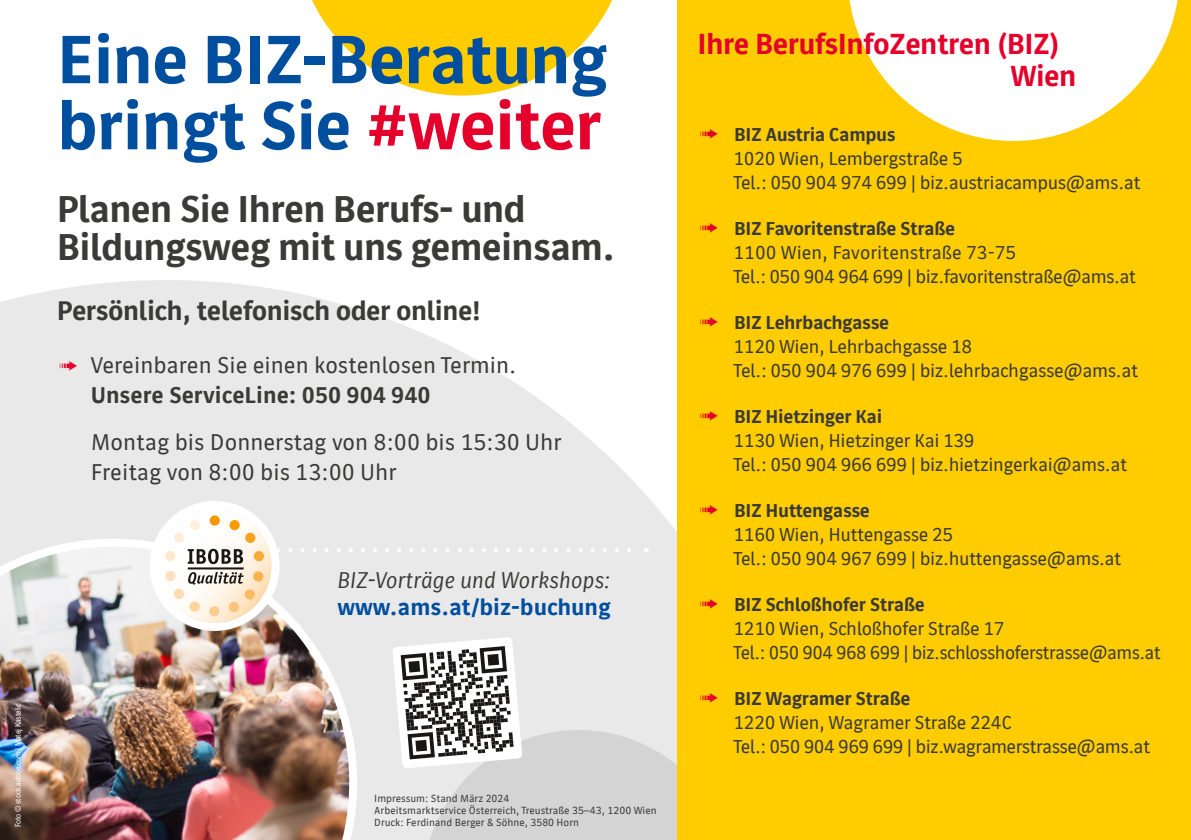
<style>
.page{position:relative;width:1191px;height:840px;background:#fff}
.page>*{position:absolute;margin:0;border:0;box-sizing:border-box;transform-origin:0 0}
.t1{font:700 66px/66px "AMS Laborat";letter-spacing:-.02em;color:#004e9e}
.link{font:700 36px/38px "AMS Laborat";letter-spacing:-.02em;color:#3a3a39}
.aufzaehlung_punkt{font:700 28px/32px "AMS Laborat";letter-spacing:-.02em;color:#e4002b}
.link-2{font:700 26px "AMS Laborat";letter-spacing:-.02em;color:#3a3a39}
.aufzaehlung_punkt-2{font:22px "AMS Laborat";color:#3a3a39}
.aufzaehlung_punkt-3{font:700 22px "AMS Laborat";color:#3a3a39}
.zitat{font:italic 22px "AMS Laborat";color:#3a3a39}
.zitat-2{font:700 22px "AMS Laborat";color:#004e9e}
.aufzaehlung_punkt-4{font:18px/24px "AMS Laborat";letter-spacing:-.02em;color:#3a3a39}
.aufzaehlung_punkt-5{font:700 18px "AMS Laborat";letter-spacing:-.02em;color:#3a3a39}
.aufzaehlung_punkt-6{font:18px "AMS Laborat";color:#3a3a39}
.aufzaehlung_punkt-7{font:10px "AMS Laborat";color:#3a3a39}
.aufzaehlung_punkt-8{font:condensed 8px "Arial MT Std";letter-spacing:-.01em;color:#fff}
.s1{color:#e4002b}
.s2{font-weight:700}
</style>
<div class="page">
<svg style="left:0;top:280px;width:678px;height:559px;fill:#e9e9e9"></svg>
<div style="left:678px;top:0;width:513px;height:839px;background:#fc0"></div>
<svg style="left:849px;top:0;width:329px;height:141px;fill:#fff"></svg>
<svg style="left:312px;top:0;width:300px;height:95px"></svg>
<img style="left:0;top:538px;width:357px;height:301px">
<svg style="left:392px;top:636px;width:286px;height:203px;background:#d1d1d0"></svg>
<svg style="left:158px;top:508px;width:482px;height:114px;background:#eae7e4"></svg>
<div style="left:150px;top:500px;width:130px;height:130px;border:8px solid #fff;border-radius:50%"></div>
<p class="aufzaehlung_punkt-8" style="left:13px;top:826px;width:125px;rotate:-90deg">Foto © stock.adobe.com | Matej Kastelic</p>
<p class="t1" style="left:57px;top:27px;width:553px">Eine BIZ-Beratung bringt Sie <span class="s1">#weiter</span></p>
<p class="link" style="left:57px;top:190px;width:560px">Planen Sie Ihren Berufs- und<br>Bildungsweg mit uns gemeinsam.</p>
<p class="link-2" style="left:57px;top:294px;width:426px">Persönlich, telefonisch oder online!</p>
<p class="aufzaehlung_punkt-2" style="left:57px;top:350px;width:461px"><span class="s1">➟</span> Vereinbaren Sie einen kostenlosen Termin.</p>
<p class="aufzaehlung_punkt-3" style="left:91px;top:380px;width:341px">Unsere ServiceLine: 050 904 940</p>
<p class="aufzaehlung_punkt-2" style="left:91px;top:427px;width:472px">Montag bis Donnerstag von 8:00 bis 15:30 Uhr</p>
<p class="aufzaehlung_punkt-2" style="left:91px;top:457px;width:307px">Freitag von 8:00 bis 13:00 Uhr</p>
<p class="zitat" style="left:337px;top:565px;width:274px">BIZ-Vorträge und Workshops:</p>
<p class="zitat-2" style="left:337px;top:592px;width:275px">www.ams.at/biz-buchung</p>
<p class="aufzaehlung_punkt-7" style="left:374px;top:791px;width:137px">Impressum: Stand März 2024</p>
<p class="aufzaehlung_punkt-7" style="left:374px;top:803px;width:284px">Arbeitsmarktservice Österreich, Treustraße 35–43, 1200 Wien</p>
<p class="aufzaehlung_punkt-7" style="left:374px;top:815px;width:206px">Druck: Ferdinand Berger &amp; Söhne, 3580 Horn</p>
<p class="aufzaehlung_punkt" style="left:1010px;top:27px;width:68px;text-indent:-313px">Ihre BerufsInfoZentren (BIZ)<br>Wien</p>
<p class="aufzaehlung_punkt-4" style="left:733px;top:122px;width:408px;text-indent:-36px"><span class="s1">➟</span> <span class="s2">BIZ Austria Campus<br></span>1020 Wien, Lembergstraße 5<br>Tel.: 050 904 974 699 | biz.austriacampus@ams.at</p>
<p class="aufzaehlung_punkt-5" style="left:697px;top:216px;width:259px"><span class="s1">➟</span> BIZ Favoritenstraße Straße</p>
<p class="aufzaehlung_punkt-6" style="left:733px;top:240px;width:284px">1100 Wien, Favoritenstraße 73-75</p>
<p class="aufzaehlung_punkt-4" style="left:733px;top:264px;width:404px">Tel.: 050 904 964 699 | biz.favoritenstraße@ams.at</p>
<p class="aufzaehlung_punkt-5" style="left:697px;top:310px;width:193px"><span class="s1">➟</span> BIZ Lehrbachgasse</p>
<p class="aufzaehlung_punkt-4" style="left:733px;top:334px;width:240px">1120 Wien, Lehrbachgasse 18</p>
<p class="aufzaehlung_punkt-4" style="left:733px;top:358px;width:406px">Tel.: 050 904 976 699 | biz.lehrbachgasse@ams.at</p>
<p class="aufzaehlung_punkt-5" style="left:697px;top:404px;width:186px"><span class="s1">➟</span> BIZ Hietzinger Kai</p>
<p class="aufzaehlung_punkt-4" style="left:733px;top:428px;width:242px">1130 Wien, Hietzinger Kai 139</p>
<p class="aufzaehlung_punkt-4" style="left:733px;top:452px;width:395px">Tel.: 050 904 966 699 | biz.hietzingerkai@ams.at</p>
<p class="aufzaehlung_punkt-5" style="left:697px;top:498px;width:174px"><span class="s1">➟</span> BIZ Huttengasse</p>
<p class="aufzaehlung_punkt-4" style="left:733px;top:522px;width:221px">1160 Wien, Huttengasse 25</p>
<p class="aufzaehlung_punkt-4" style="left:733px;top:546px;width:389px">Tel.: 050 904 967 699 | biz.huttengasse@ams.at</p>
<p class="aufzaehlung_punkt-5" style="left:697px;top:592px;width:229px"><span class="s1">➟</span> BIZ Schloßhofer Straße</p>
<p class="aufzaehlung_punkt-4" style="left:733px;top:616px;width:272px">1210 Wien, Schloßhofer Straße 17</p>
<p class="aufzaehlung_punkt-4" style="left:733px;top:640px;width:429px">Tel.: 050 904 968 699 | biz.schlosshoferstrasse@ams.at</p>
<p class="aufzaehlung_punkt-5" style="left:697px;top:686px;width:214px"><span class="s1">➟</span> BIZ Wagramer Straße</p>
<p class="aufzaehlung_punkt-4" style="left:733px;top:710px;width:280px">1220 Wien, Wagramer Straße 224C</p>
<p class="aufzaehlung_punkt-4" style="left:733px;top:734px;width:418px">Tel.: 050 904 969 699 | biz.wagramerstrasse@ams.at</p>
</div>
